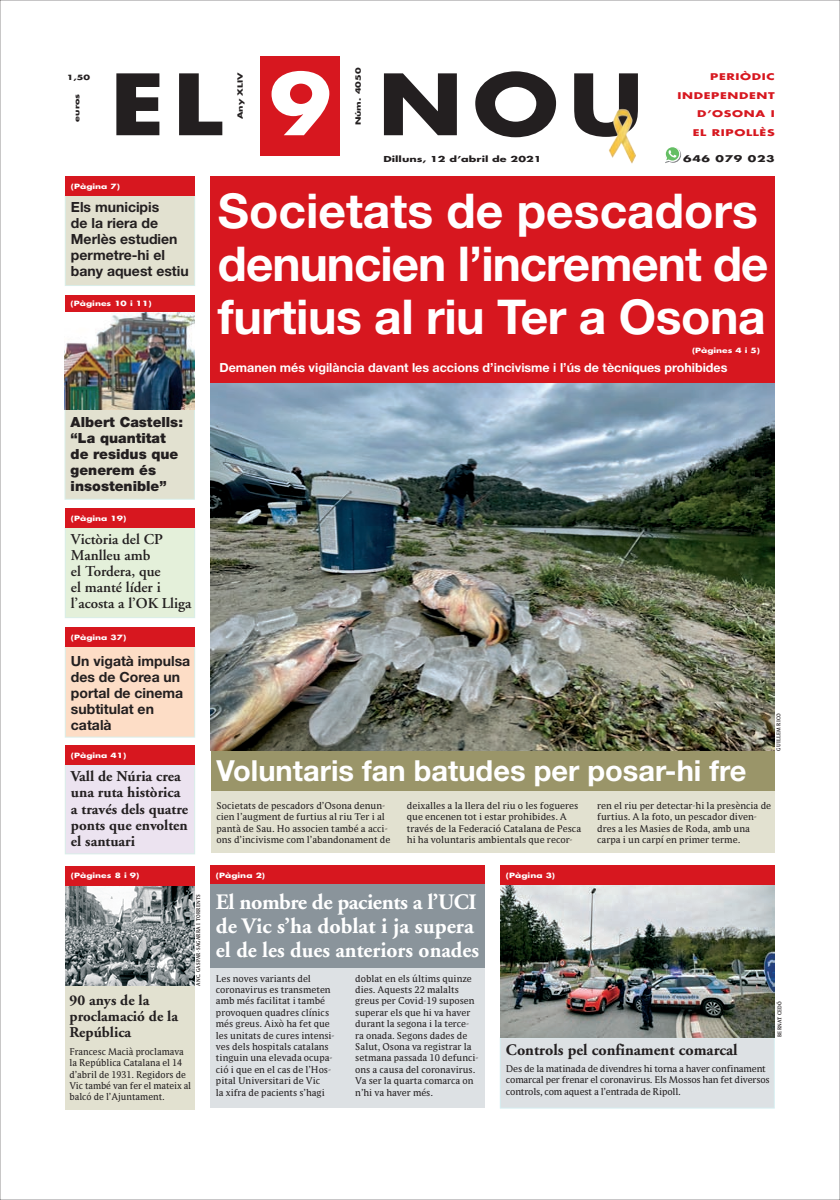
<style>
.page{position:relative;width:840px;height:1200px;background:#fff}
.page>*{position:absolute;margin:0;border:0;box-sizing:border-box;transform-origin:0 0}
.t1{font:700 82px "Futura";color:#231f20;scale:1.22 1}
.t2{font:700 48px/53px "Helvetica Neue";letter-spacing:-.01em;color:#fff}
.t3{font:700 29px "Helvetica Neue";color:#fff}
.t4{font:700 22px/24px "Adobe Garamond";color:#fff}
.t5{font:700 16px "Adobe Garamond";color:#231f20}
.t6{font:700 15px/16px "Adobe Garamond";color:#231f20}
.t7{font:600 15px/16px "Adobe Garamond";color:#231f20}
.t8{font:700 14px/16px "Helvetica Neue";color:#231f20}
.t9{font:900 14px/16px "Helvetica Neue";color:#231f20}
.t10{font:700 12.5px "Helvetica Neue";color:#fff}
.t11{font:9px/11.4px "Parable LF";color:#231f20}
.t12{font:9px/11.5px "Parable LF";letter-spacing:-.02em;color:#231f20}
.t13{font:9px/11.4px "Parable LF";color:#231f20;scale:.95 1}
.t14{font:700 9px/18.5px "Futura";letter-spacing:.05em;color:#d7171f;text-align:right;scale:1.38 1}
.t15{font:700 9px "Futura";letter-spacing:.05em;color:#231f20;scale:1.38 1}
.t16{font:700 8px "Futura";color:#231f20;scale:1.4 1}
.t17{font:700 7px "Futura";color:#fff;scale:1.3 1}
.t18{font:700 7px "Futura";color:#231f20;scale:1.38 1}
.t19{font:700 5px "Parable LF";letter-spacing:.05em;color:#231f20;scale:.86 1}
.s1{color:#fff}
</style>
<div class="page">
<div style="left:260px;top:57px;width:80px;height:99px;background:#d7171f"></div>
<svg style="left:665px;top:147px;width:15px;height:16px"></svg>
<img style="left:608px;top:109px;width:28px;height:55px">
<div style="left:210px;top:177px;width:564px;height:206px;background:#d7171f"></div>
<div style="left:65px;top:195px;width:129px;height:90px;background:#e2e1d0"></div>
<div style="left:65px;top:195px;width:129px;height:90px;border:1px solid #d9eee9"></div>
<div style="left:65px;top:176px;width:129px;height:20px;background:#d7171f"></div>
<div style="left:211px;top:747px;width:563px;height:45px;background:#9a9569"></div>
<div style="left:65px;top:407px;width:129px;height:92px;background:#e2e1d0"></div>
<div style="left:65px;top:407px;width:129px;height:92px;border:1px solid #d9eee9"></div>
<div style="left:65px;top:295px;width:129px;height:17px;background:#d7171f"></div>
<div style="left:211px;top:791px;width:563px;height:61px;background:#e2e1d0"></div>
<div style="left:65px;top:646px;width:129px;height:91px;background:#fdddc6"></div>
<div style="left:65px;top:646px;width:129px;height:91px;border:1px solid #d9eee9"></div>
<div style="left:65px;top:627px;width:129px;height:20px;background:#d7171f"></div>
<div style="left:65px;top:527px;width:129px;height:90px;background:#e4f0da"></div>
<div style="left:65px;top:527px;width:129px;height:90px;border:1px solid #d9eee9"></div>
<div style="left:65px;top:508px;width:129px;height:19px;background:#d7171f"></div>
<img style="left:65px;top:313px;width:129px;height:96px">
<div style="left:65px;top:764px;width:129px;height:89px;background:#ece3f0"></div>
<div style="left:65px;top:764px;width:129px;height:89px;border:1px solid #d9eee9"></div>
<div style="left:65px;top:745px;width:129px;height:20px;background:#d7171f"></div>
<img style="left:210px;top:383px;width:564px;height:367px">
<div style="left:210px;top:865px;width:274px;height:20px;background:#d7171f"></div>
<div style="left:500px;top:1037px;width:273px;height:70px;background:#dde1e4"></div>
<div style="left:500px;top:1037px;width:273px;height:70px;border:1px solid #d5eef1"></div>
<img style="left:500px;top:885px;width:274px;height:152px">
<div style="left:500px;top:865px;width:274px;height:20px;background:#d7171f"></div>
<div style="left:65px;top:985px;width:129px;height:124px;background:#e2e1d0"></div>
<img style="left:65px;top:885px;width:129px;height:100px">
<div style="left:65px;top:865px;width:129px;height:20px;background:#d7171f"></div>
<div style="left:210px;top:883px;width:274px;height:85px;background:#8a949b"></div>
<div style="left:210px;top:968px;width:274px;height:139px;background:#dde1e4"></div>
<p class="t18" style="left:67px;top:72px;width:18px">1,50</p>
<p class="t18" style="left:72px;top:122px;width:22px;rotate:-90deg">euros</p>
<p class="t18" style="left:353px;top:125px;width:43px;rotate:-90deg">Núm. 4050</p>
<h1 class="t1" style="left:110px;top:50px;width:439px">EL <span class="s1">9</span> NOU</h1>
<p class="t18" style="left:235px;top:119px;width:35px;rotate:-90deg">Any XLIV</p>
<p class="t16" style="left:383px;top:153px;width:114px">Dilluns, 12 d’abril de 2021</p>
<p class="t17" style="left:71px;top:181px;width:39px">(Pàgina 7)</p>
<p class="t14" style="left:677px;top:67px;width:72px">PERIÒDIC<br>INDEPENDENT<br>D’OSONA I</p>
<p class="t14" style="left:692px;top:123px;width:61px">EL RIPOLLÈS</p>
<p class="t15" style="left:682px;top:152px;width:68px">646 079 023</p>
<h3 class="t8" style="left:71px;top:199px;width:119px">Els municipis<br>de la riera de<br>Merlès estudien permetre-hi el bany aquest estiu</h3>
<p class="t17" style="left:71px;top:299px;width:64px">(Pàgines 10 i 11)</p>
<h3 class="t9" style="left:71px;top:413px;width:114px">Albert Castells: “La quantitat de residus que generem és insostenible”</h3>
<p class="t17" style="left:71px;top:513px;width:44px">(Pàgina 19)</p>
<h3 class="t7" style="left:71px;top:531px;width:122px">Victòria del CP<br>Manlleu amb<br>el Tordera, que<br>el manté líder i l’acosta a l’OK Lliga</h3>
<p class="t17" style="left:71px;top:632px;width:44px">(Pàgina 37)</p>
<h3 class="t8" style="left:71px;top:652px;width:121px">Un vigatà impulsa des de Corea un portal de cinema subtitulat en català</h3>
<p class="t17" style="left:71px;top:750px;width:44px">(Pàgina 41)</p>
<h3 class="t6" style="left:71px;top:768px;width:118px">Vall de Núria crea una ruta històrica a través dels quatre ponts que envolten el santuari</h3>
<p class="t17" style="left:71px;top:870px;width:54px">(Pàgines 8 i 9)</p>
<h2 class="t2" style="left:218px;top:183px;width:552px">Societats de pescadors denuncien l’increment de furtius al riu Ter a Osona</h2>
<h3 class="t10" style="left:219px;top:359px;width:509px">Demanen més vigilància davant les accions d’incivisme i l’ús de tècniques prohibides</h3>
<p class="t17" style="left:691px;top:345px;width:54px">(Pàgines 4 i 5)</p>
<h3 class="t3" style="left:216px;top:752px;width:531px">Voluntaris fan batudes per posar-hi fre</h3>
<p class="t19" style="left:775px;top:750px;width:45px;rotate:-90deg">GUILLEM RICO</p>
<p class="t11" style="left:216px;top:799px;width:175px">Societats de pescadors d’Osona denun&shy;cien l’augment de furtius al riu Ter i al pantà de Sau. Ho associen també a acci&shy;ons d’incivisme com l’abandonament de</p>
<p class="t11" style="left:406px;top:799px;width:176px">deixalles a la llera del riu o les fogueres que encenen tot i estar prohibides. A través de la Federació Catalana de Pesca hi ha voluntaris ambientals que recor-</p>
<p class="t11" style="left:596px;top:799px;width:175px">ren el riu per detectar-hi la presència de furtius. A la foto, un pescador diven&shy;dres a les Masies de Roda, amb una carpa i un carpí en primer terme.</p>
<p class="t17" style="left:216px;top:870px;width:39px">(Pàgina 2)</p>
<p class="t17" style="left:505px;top:870px;width:39px">(Pàgina 3)</p>
<p class="t19" style="left:195px;top:985px;width:108px;rotate:-90deg">ANC. Gaspar-Sagarra I Torrents</p>
<h3 class="t4" style="left:216px;top:889px;width:264px">El nombre de pacients a l’UCI de Vic s’ha doblat i ja supera el de les dues anteriors onades</h3>
<p class="t11" style="left:216px;top:972px;width:120px">Les noves variants del coronavirus es transmeten amb més facilitat i també provoquen quadres clínics més greus. Això ha fet que les unitats de cures intensi&shy;ves dels hospitals catalans tinguin una elevada ocupa&shy;ció i que en el cas de l’Hos&shy;pital Universitari de Vic<br>la xifra de pacients s’hagi</p>
<p class="t11" style="left:355px;top:972px;width:124px">doblat en els últims quinze dies. Aquests 22 malalts greus per Covid-19 suposen superar els que hi va haver durant la segona i la terce&shy;ra onada. Segons dades de<br>Salut, Osona va registrar la setmana passada 10 defunci&shy;ons a causa del coronavirus.<br>Va ser la quarta comarca on n’hi va haver més.</p>
<h3 class="t6" style="left:69px;top:992px;width:110px">90 anys de la proclamació de la<br>República</h3>
<p class="t13" style="left:69px;top:1045px;width:129px">Francesc Macià proclamava la República Catalana el 14 d’abril de 1931. Regidors de<br>Vic també van fer el mateix al balcó de l’Ajuntament.</p>
<p class="t19" style="left:775px;top:1036px;width:43px;rotate:-90deg">BERNAT CEDÓ</p>
<h3 class="t5" style="left:505px;top:1041px;width:233px">Controls pel confinament comarcal</h3>
<p class="t12" style="left:505px;top:1062px;width:265px">Des de la matinada de divendres hi torna a haver confinament comarcal per frenar el coronavirus. Els Mossos han fet diversos controls, com aquest a l’entrada de Ripoll.</p>
</div>
